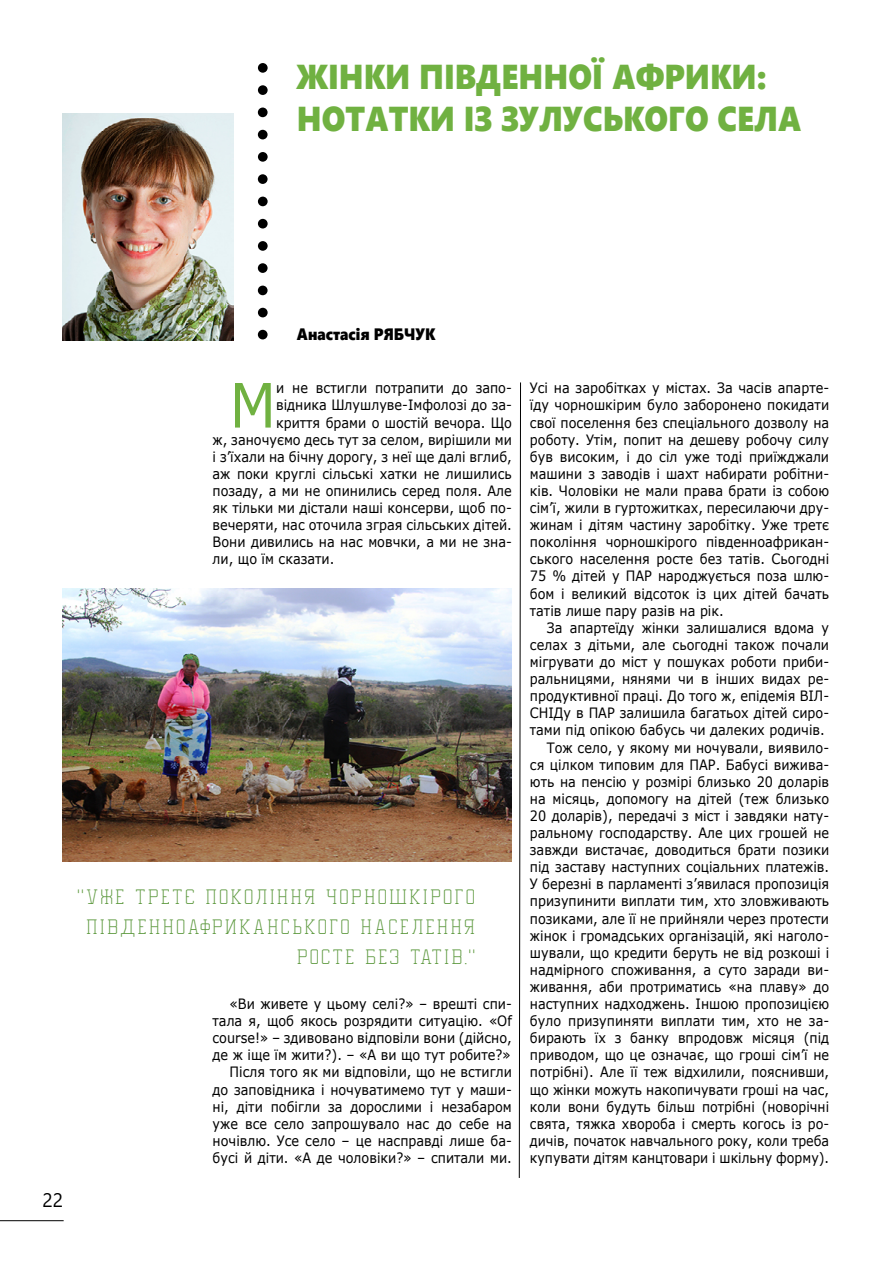
<style>
.page{position:relative;width:893px;height:1263px;background:#fff}
.page>*{position:absolute;margin:0;border:0;box-sizing:border-box;transform-origin:0 0}
.t1{font:61.35px "Verdana";color:#70b141;scale:.9 1}
.t2{font:34.5px/42px "Segoe UI Black";color:#70b141;scale:.9 1}
.t3{font:300 19.5px/30px "Undergrad";letter-spacing:.1em;color:#5a973b;text-align:right}
.t4{font:19.5px "Segoe UI";color:#000}
.t5{font:16.5px "Segoe UI Black";color:#000;scale:.9 1}
.t6{font:14.25px/17.1px "Verdana";color:#000;text-align:right;scale:.9 1}
.t7{font:14.25px "Verdana";color:#000;scale:.89 1}
</style>
<div class="page">
<hr style="left:0;top:1220px;width:64px;height:1px;background:#000">
<div style="left:258px;top:63px;width:10px;height:10px;background:#000;border-radius:50%"></div>
<div style="left:258px;top:85px;width:10px;height:10px;background:#000;border-radius:50%"></div>
<div style="left:258px;top:108px;width:10px;height:9px;background:#000;border-radius:50%"></div>
<div style="left:258px;top:130px;width:10px;height:9px;background:#000;border-radius:50%"></div>
<div style="left:258px;top:152px;width:10px;height:10px;background:#000;border-radius:50%"></div>
<div style="left:258px;top:174px;width:10px;height:10px;background:#000;border-radius:50%"></div>
<div style="left:258px;top:197px;width:10px;height:9px;background:#000;border-radius:50%"></div>
<div style="left:258px;top:219px;width:10px;height:9px;background:#000;border-radius:50%"></div>
<div style="left:258px;top:241px;width:10px;height:10px;background:#000;border-radius:50%"></div>
<div style="left:258px;top:263px;width:10px;height:10px;background:#000;border-radius:50%"></div>
<div style="left:258px;top:286px;width:10px;height:9px;background:#000;border-radius:50%"></div>
<div style="left:258px;top:308px;width:10px;height:9px;background:#000;border-radius:50%"></div>
<div style="left:258px;top:330px;width:10px;height:9px;background:#000;border-radius:50%"></div>
<svg style="left:518px;top:382px;width:3px;height:796px"></svg>
<img style="left:63px;top:113px;width:171px;height:227px">
<img style="left:63px;top:588px;width:449px;height:274px">
<h2 class="t2" style="left:297px;top:54px;width:562px">ЖІНКИ ПІВДЕННОЇ АФРИКИ:<br>НОТАТКИ ІЗ ЗУЛУСЬКОГО СЕЛА</h2>
<p class="t5" style="left:297px;top:322px;width:155px">Анастасія РЯБЧУК</p>
<h1 class="t1" style="left:230px;top:363px;width:53px">М</h1>
<p class="t6" style="left:276px;top:379px;width:263px">и не встигли потрапити до запо-</p>
<p class="t6" style="left:276px;top:397px;width:263px">відника Шлушлуве-Імфолозі до за-</p>
<p class="t6" style="left:276px;top:414px;width:263px">криття брами о шостій вечора. Що</p>
<p class="t6" style="left:213px;top:431px;width:334px">ж, заночуємо десь тут за селом, вирішили ми</p>
<p class="t6" style="left:213px;top:448px;width:334px">і з’їхали на бічну дорогу, з неї ще далі вглиб,</p>
<p class="t6" style="left:213px;top:465px;width:334px">аж поки круглі сільські хатки не лишились</p>
<p class="t6" style="left:213px;top:482px;width:334px">позаду, а ми не опинились серед поля. Але</p>
<p class="t6" style="left:213px;top:499px;width:334px">як тільки ми дістали наші консерви, щоб по-</p>
<p class="t6" style="left:213px;top:516px;width:334px">вечеряти, нас оточила зграя сільських дітей.</p>
<p class="t6" style="left:213px;top:533px;width:334px">Вони дивились на нас мовчки, а ми не зна-</p>
<p class="t6" style="left:213px;top:550px;width:137px">ли, що їм сказати.</p>
<h3 class="t4" style="left:43px;top:1184px;width:22px">22</h3>
<h3 class="t3" style="left:78px;top:881px;width:400px">"Уже третє покоління чорношкірого південноафриканського населення росте без татів."</h3>
<p class="t6" style="left:213px;top:995px;width:334px">«Ви живете у цьому селі?» – врешті спи&shy;тала я, щоб якось розрядити ситуацію. «Of course!» – здивовано відповіли вони (дійсно, де ж іще їм жити?). – «А ви що тут робите?» Після того як ми відповіли, що не встигли до заповідника і ночуватимемо тут у маши&shy;ні, діти побігли за дорослими і незабаром уже все село запрошувало нас до себе на ночівлю. Усе село – це насправді лише ба&shy;бусі й діти. «А де чоловіки?» – спитали ми.</p>
<p class="t6" style="left:530px;top:379px;width:334px;text-align:justify">Усі на заробітках у містах. За часів апарте&shy;їду чорношкірим було заборонено покидати свої поселення без спеціального дозволу на роботу. Утім, попит на дешеву робочу силу був високим, і до сіл уже тоді приїжджали машини з заводів і шахт набирати робітни&shy;ків. Чоловіки не мали права брати із собою сім’ї, жили в гуртожитках, пересилаючи дру&shy;жинам і дітям частину заробітку. Уже третє покоління чорношкірого південноафрикан&shy;ського населення росте без татів. Сьогодні 75 % дітей у ПАР народжується поза шлю&shy;бом і великий відсоток із цих дітей бачать татів лише пару разів на рік.</p>
<p class="t6" style="left:547px;top:619px;width:315px">За апартеїду жінки залишалися вдома у</p>
<p class="t6" style="left:530px;top:636px;width:334px">селах з дітьми, але сьогодні також почали</p>
<p class="t6" style="left:530px;top:653px;width:334px">мігрувати до міст у пошуках роботи приби-</p>
<p class="t6" style="left:530px;top:670px;width:334px">ральницями, нянями чи в інших видах ре-</p>
<p class="t6" style="left:530px;top:687px;width:334px">продуктивної праці. До того ж, епідемія ВІЛ-</p>
<p class="t6" style="left:530px;top:704px;width:334px">СНІДу в ПАР залишила багатьох дітей сиро-</p>
<p class="t6" style="left:530px;top:721px;width:329px">тами під опікою бабусь чи далеких родичів.</p>
<p class="t6" style="left:547px;top:739px;width:315px">Тож село, у якому ми ночували, виявило-</p>
<p class="t6" style="left:530px;top:756px;width:334px">ся цілком типовим для ПАР. Бабусі вижива-</p>
<p class="t6" style="left:530px;top:773px;width:334px">ють на пенсію у розмірі близько 20 доларів</p>
<p class="t6" style="left:530px;top:790px;width:334px">на місяць, допомогу на дітей (теж близько</p>
<p class="t6" style="left:530px;top:807px;width:334px">20 доларів), передачі з міст і завдяки нату-</p>
<p class="t6" style="left:530px;top:824px;width:334px">ральному господарству. Але цих грошей не</p>
<p class="t6" style="left:530px;top:841px;width:334px">завжди вистачає, доводиться брати позики</p>
<p class="t6" style="left:530px;top:858px;width:334px">під заставу наступних соціальних платежів.</p>
<p class="t6" style="left:530px;top:875px;width:334px">У березні в парламенті з’явилася пропозиція</p>
<p class="t6" style="left:530px;top:892px;width:334px">призупинити виплати тим, хто зловживають</p>
<p class="t6" style="left:530px;top:910px;width:334px">позиками, але її не прийняли через протести</p>
<p class="t6" style="left:530px;top:927px;width:334px">жінок і громадських організацій, які наголо-</p>
<p class="t6" style="left:530px;top:944px;width:334px">шували, що кредити беруть не від розкоші і</p>
<p class="t6" style="left:530px;top:961px;width:334px">надмірного споживання, а суто заради ви-</p>
<p class="t6" style="left:530px;top:978px;width:334px">живання, аби протриматись «на плаву» до</p>
<p class="t6" style="left:530px;top:995px;width:334px">наступних надходжень. Іншою пропозицією</p>
<p class="t6" style="left:530px;top:1012px;width:334px">було призупиняти виплати тим, хто не за-</p>
<p class="t6" style="left:530px;top:1029px;width:334px">бирають їх з банку впродовж місяця (під</p>
<p class="t6" style="left:530px;top:1046px;width:334px">приводом, що це означає, що гроші сім’ї не</p>
<p class="t6" style="left:530px;top:1063px;width:334px">потрібні). Але її теж відхилили, пояснивши,</p>
<p class="t7" style="left:530px;top:1079px;width:338px">що жінки можуть накопичувати гроші на час,</p>
<p class="t7" style="left:530px;top:1097px;width:338px">коли вони будуть більш потрібні (новорічні</p>
<p class="t7" style="left:530px;top:1114px;width:338px">свята, тяжка хвороба і смерть когось із ро-</p>
<p class="t7" style="left:530px;top:1131px;width:338px">дичів, початок навчального року, коли треба</p>
<p class="t7" style="left:530px;top:1148px;width:338px">купувати дітям канцтовари і шкільну форму).</p>
</div>
